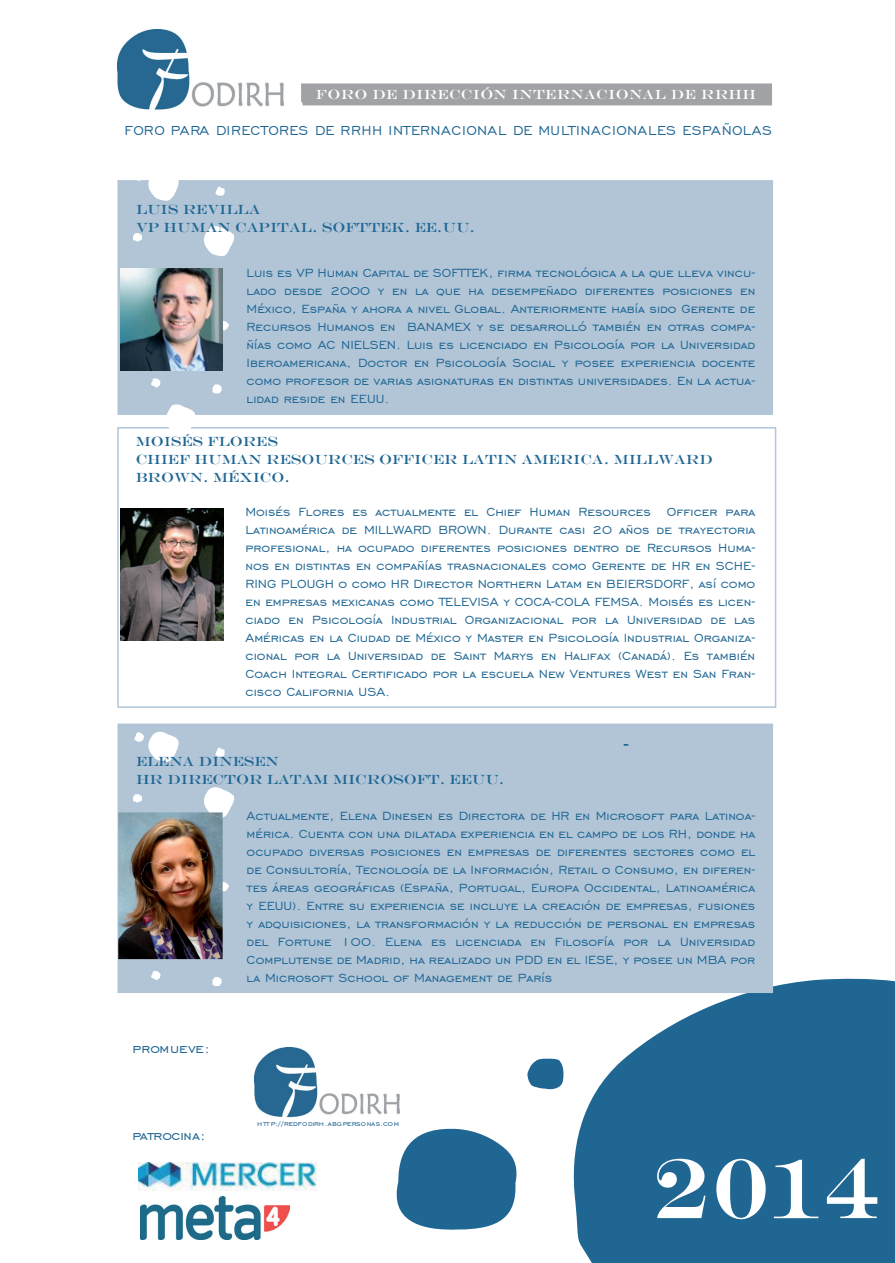
<style>
.page{position:relative;width:895px;height:1263px;background:#fff}
.page>*{position:absolute;margin:0;border:0;box-sizing:border-box;transform-origin:0 0}
.t1{font:85.35px "Engravers";color:#fff}
.t2{font:16.5px "Engravers Gothic BT";letter-spacing:.025em;color:#1f6693}
.t3{font:16.5px "Engravers Gothic BT";letter-spacing:-.015em;color:#1f6693}
.t4{font:16.5px "Engravers Gothic BT";letter-spacing:.005em;color:#1f6693}
.t5{font:15px/18px "Engravers Gothic BT";color:#1f6693;text-align:justify}
.t6{font:13.5px/18px "Engravers";color:#1f6693}
.t7{font:13.5px "Engravers";letter-spacing:.025em;color:#fff}
.t8{font:9px "Engravers Gothic BT";color:#1f6693}
</style>
<div class="page">
<div style="left:118px;top:181px;width:654px;height:233px;background:#b1c5d7"></div>
<svg style="left:133px;top:233px;width:9px;height:9px"></svg>
<svg style="left:204px;top:226px;width:30px;height:31px"></svg>
<svg style="left:151px;top:378px;width:10px;height:9px"></svg>
<svg style="left:164px;top:404px;width:32px;height:25px"></svg>
<svg style="left:223px;top:321px;width:6px;height:9px"></svg>
<svg style="left:212px;top:384px;width:9px;height:9px"></svg>
<svg style="left:215px;top:187px;width:10px;height:9px"></svg>
<svg style="left:134px;top:180px;width:45px;height:21px"></svg>
<img style="left:121px;top:269px;width:102px;height:102px">
<img style="left:120px;top:509px;width:103px;height:131px">
<svg style="left:301px;top:83px;width:471px;height:23px;background:#a4a6a9"></svg>
<img style="left:118px;top:30px;width:166px;height:80px">
<svg style="left:396px;top:1128px;width:121px;height:102px"></svg>
<svg style="left:527px;top:1059px;width:36px;height:31px"></svg>
<img style="left:139px;top:1162px;width:178px;height:28px">
<svg style="left:569px;top:978px;width:326px;height:285px;background:#39789f"></svg>
<img style="left:255px;top:1047px;width:144px;height:71px">
<img style="left:140px;top:1196px;width:149px;height:43px">
<div style="left:118px;top:724px;width:654px;height:268px;background:#b1c5d7"></div>
<svg style="left:133px;top:794px;width:9px;height:9px"></svg>
<svg style="left:204px;top:787px;width:30px;height:30px"></svg>
<svg style="left:151px;top:971px;width:10px;height:9px"></svg>
<svg style="left:212px;top:977px;width:9px;height:9px"></svg>
<svg style="left:215px;top:748px;width:10px;height:9px"></svg>
<svg style="left:134px;top:731px;width:45px;height:31px"></svg>
<img style="left:118px;top:812px;width:105px;height:147px">
<img style="left:209px;top:812px;width:14px;height:5px">
<svg style="left:197px;top:850px;width:11px;height:10px"></svg>
<img style="left:140px;top:862px;width:32px;height:29px">
<svg style="left:218px;top:881px;width:11px;height:10px"></svg>
<p class="t7" style="left:316px;top:87px;width:441px">FORO DE DIRECCIÓN INTERNACIONAL DE RRHH</p>
<p class="t2" style="left:124px;top:121px;width:649px">FORO PARA DIRECTORES DE RRHH INTERNACIONAL DE MULTINACIONALES ESPAÑOLAS</p>
<p class="t6" style="left:136px;top:200px;width:340px">LUIS REVILLA<br>VP HUMAN CAPITAL. SOFTTEK. EE.UU.</p>
<p class="t5" style="left:247px;top:263px;width:510px">Luis es VP Human Capital de SOFTTEK, firma tecnológica a la que lleva vincu&shy;lado desde 2000 y en la que ha desempeñado diferentes posiciones en México, España y ahora a nivel Global. Anteriormente había sido Gerente de Recursos Humanos en BANAMEX y se desarrolló también en otras compa&shy;ñías como AC NIELSEN. Luis es licenciado en Psicología por la Universidad Iberoamericana, Doctor en Psicología Social y posee experiencia docente como profesor de varias asignaturas en distintas universidades. En la actua&shy;lidad reside en EEUU.</p>
<p class="t6" style="left:136px;top:433px;width:578px">MOISÉS FLORES<br>CHIEF HUMAN RESOURCES OFFICER LATIN AMERICA. MILLWARD<br>BROWN. MÉXICO.</p>
<p class="t5" style="left:245px;top:503px;width:511px">Moisés Flores es actualmente el Chief Human Resources Officer para Latinoamérica de MILLWARD BROWN. Durante casi 20 años de trayectoria profesional, ha ocupado diferentes posiciones dentro de Recursos Huma&shy;nos en distintas en compañías trasnacionales como Gerente de HR en SCHE-RING PLOUGH o como HR Director Northern Latam en BEIERSDORF, así como en empresas mexicanas como TELEVISA y COCA-COLA FEMSA. Moisés es licen&shy;ciado en Psicología Industrial Organizacional por la Universidad de las Américas en la Ciudad de México y Master en Psicología Industrial Organiza&shy;cional por la Universidad de Saint Marys en Halifax (Canadá). Es también Coach Integral Certificado por la escuela New Ventures West en San Fran&shy;cisco California USA.</p>
<p class="t6" style="left:136px;top:752px;width:370px">ELENA DINESEN<br>HR DIRECTOR LATAM MICROSOFT. EEUU.</p>
<p class="t6" style="left:622px;top:734px;width:9px">-</p>
<p class="t4" style="left:133px;top:1039px;width:79px">promueve:</p>
<p class="t3" style="left:133px;top:1126px;width:75px">patrocina:</p>
<p class="t5" style="left:247px;top:806px;width:510px">Actualmente, Elena Dinesen es Directora de HR en Microsoft para Latinoa&shy;mérica. Cuenta con una dilatada experiencia en el campo de los RH, donde ha ocupado diversas posiciones en empresas de diferentes sectores como el de Consultoría, Tecnología de la Información, Retail o Consumo, en diferen&shy;tes áreas geográficas (España, Portugal, Europa Occidental, Latinoamérica y EEUU). Entre su experiencia se incluye la creación de empresas, fusiones y adquisiciones, la transformación y la reducción de personal en empresas del Fortune 100. Elena es licenciada en Filosofía por la Universidad Complutense de Madrid, ha realizado un PDD en el IESE, y posee un MBA por la Microsoft School of Management de París</p>
<p class="t8" style="left:257px;top:1118px;width:143px">http://redfodirh.abgpersonas.com</p>
<h1 class="t1" style="left:653px;top:1138px;width:226px">2014</h1>
</div>
